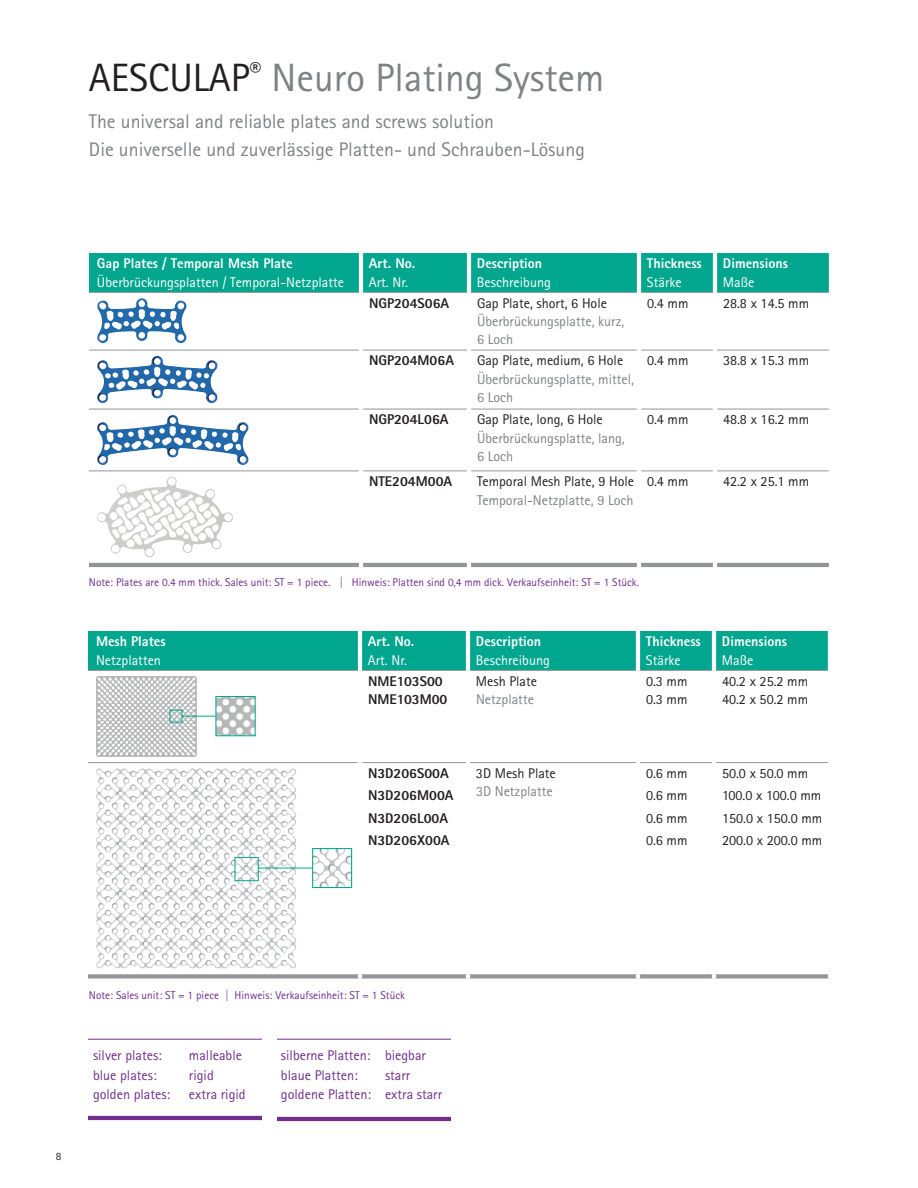
<style>
.page{position:relative;width:918px;height:1188px;background:#fff}
.page>*{position:absolute;margin:0;border:0;box-sizing:border-box;transform-origin:0 0}
.t1{font:39.45px "Rotis Sans Serif Pro";color:#7f8184}
.t2{font:19.8px/28.2px "Rotis Sans Serif Pro";color:#7f8184}
.t3{font:14.1px/22.4px "Rotis Sans Serif Pro";color:#231f20}
.t4{font:14.1px/18.3px "Rotis Sans Serif Pro";color:#7f8184}
.t5{font:14.1px/19.8px "Rotis Sans Serif Pro";color:#702d8e}
.t6{font:800 14.1px "Rotis Sans Serif Pro";color:#fff}
.t7{font:14.1px "Rotis Sans Serif Pro";color:#fff}
.t8{font:800 14.1px/22.4px "Rotis Sans Serif Pro";color:#231f20}
.t9{font:11.25px "Rotis Sans Serif Pro";color:#702d8e}
.t10{font:11.25px "Rotis Sans Serif Pro";color:#231f20}
.s1{color:#231f20}
</style>
<div class="page">
<div style="left:89px;top:253px;width:740px;height:39px;background:#00a68e"></div>
<hr style="left:89px;top:563px;width:272px;height:4px;background:#939598">
<hr style="left:361px;top:563px;width:108px;height:4px;background:#939598">
<hr style="left:469px;top:563px;width:170px;height:4px;background:#939598">
<hr style="left:639px;top:563px;width:76px;height:4px;background:#939598">
<hr style="left:715px;top:563px;width:116px;height:4px;background:#939598">
<hr style="left:89px;top:292px;width:270px;height:1px;background:#939598">
<hr style="left:363px;top:292px;width:104px;height:1px;background:#939598">
<hr style="left:471px;top:292px;width:166px;height:1px;background:#939598">
<hr style="left:641px;top:292px;width:72px;height:1px;background:#939598">
<hr style="left:717px;top:292px;width:112px;height:1px;background:#939598">
<hr style="left:89px;top:350px;width:270px;height:1px;background:#939598">
<hr style="left:363px;top:350px;width:104px;height:1px;background:#939598">
<hr style="left:471px;top:350px;width:166px;height:1px;background:#939598">
<hr style="left:641px;top:350px;width:72px;height:1px;background:#939598">
<hr style="left:717px;top:350px;width:112px;height:1px;background:#939598">
<hr style="left:89px;top:409px;width:270px;height:1px;background:#939598">
<hr style="left:363px;top:409px;width:104px;height:1px;background:#939598">
<hr style="left:471px;top:409px;width:166px;height:1px;background:#939598">
<hr style="left:641px;top:409px;width:72px;height:1px;background:#939598">
<hr style="left:717px;top:409px;width:112px;height:1px;background:#939598">
<hr style="left:89px;top:471px;width:270px;height:1px;background:#939598">
<hr style="left:363px;top:471px;width:104px;height:1px;background:#939598">
<hr style="left:471px;top:471px;width:166px;height:1px;background:#939598">
<hr style="left:641px;top:471px;width:72px;height:1px;background:#939598">
<hr style="left:717px;top:471px;width:112px;height:1px;background:#939598">
<svg style="left:359px;top:563px;width:4px;height:4px"></svg>
<svg style="left:467px;top:563px;width:4px;height:4px"></svg>
<svg style="left:637px;top:563px;width:4px;height:4px"></svg>
<svg style="left:713px;top:563px;width:4px;height:4px"></svg>
<hr style="left:359px;top:253px;width:4px;height:39px;background:#fff">
<hr style="left:467px;top:253px;width:4px;height:39px;background:#fff">
<hr style="left:637px;top:253px;width:4px;height:39px;background:#fff">
<hr style="left:713px;top:253px;width:4px;height:39px;background:#fff">
<img style="left:97px;top:298px;width:90px;height:45px">
<img style="left:97px;top:356px;width:121px;height:47px">
<img style="left:97px;top:415px;width:152px;height:50px">
<img style="left:97px;top:477px;width:136px;height:80px">
<div style="left:88px;top:631px;width:740px;height:39px;background:#00a68e"></div>
<div style="left:88px;top:974px;width:272px;height:5px;background:#939598"></div>
<div style="left:360px;top:974px;width:108px;height:5px;background:#939598"></div>
<div style="left:468px;top:974px;width:170px;height:5px;background:#939598"></div>
<div style="left:638px;top:974px;width:76px;height:5px;background:#939598"></div>
<div style="left:714px;top:974px;width:116px;height:5px;background:#939598"></div>
<hr style="left:88px;top:762px;width:270px;height:1px;background:#939598">
<hr style="left:362px;top:762px;width:104px;height:1px;background:#939598">
<hr style="left:470px;top:762px;width:166px;height:1px;background:#939598">
<hr style="left:640px;top:762px;width:72px;height:1px;background:#939598">
<hr style="left:716px;top:762px;width:112px;height:1px;background:#939598">
<svg style="left:358px;top:974px;width:4px;height:5px"></svg>
<svg style="left:466px;top:974px;width:4px;height:5px"></svg>
<svg style="left:636px;top:974px;width:4px;height:5px"></svg>
<svg style="left:712px;top:974px;width:4px;height:5px"></svg>
<hr style="left:88px;top:670px;width:270px;height:1px;background:#939598">
<hr style="left:362px;top:670px;width:104px;height:1px;background:#939598">
<hr style="left:470px;top:670px;width:166px;height:1px;background:#939598">
<hr style="left:640px;top:670px;width:72px;height:1px;background:#939598">
<hr style="left:716px;top:670px;width:112px;height:1px;background:#939598">
<hr style="left:358px;top:631px;width:4px;height:39px;background:#fff">
<hr style="left:466px;top:631px;width:4px;height:39px;background:#fff">
<hr style="left:636px;top:631px;width:4px;height:39px;background:#fff">
<hr style="left:712px;top:631px;width:4px;height:39px;background:#fff">
<img style="left:96px;top:676px;width:101px;height:81px">
<svg style="left:169px;top:696px;width:87px;height:40px"></svg>
<img style="left:96px;top:768px;width:200px;height:201px">
<svg style="left:234px;top:857px;width:78px;height:24px"></svg>
<img style="left:314px;top:850px;width:36px;height:36px">
<div style="left:312px;top:848px;width:40px;height:40px;border:1px solid #00a68e"></div>
<hr style="left:277px;top:1117px;width:174px;height:4px;background:#702d8e">
<hr style="left:88px;top:1116px;width:174px;height:4px;background:#702d8e">
<hr style="left:277px;top:1039px;width:174px;height:1px;background:#702d8e">
<hr style="left:88px;top:1039px;width:174px;height:1px;background:#702d8e">
<h1 class="t1" style="left:89px;top:63px;width:517px"><span class="s1">AESCULAP</span><sup>®</sup> Neuro Plating System</h1>
<h2 class="t2" style="left:89px;top:109px;width:497px">The universal and reliable plates and screws solution<br>Die universelle und zuverlässige Platten- und Schrauben-Lösung</h2>
<p class="t6" style="left:97px;top:258px;width:197px">Gap Plates / Temporal Mesh Plate</p>
<p class="t7" style="left:97px;top:277px;width:249px">Überbrückungsplatten / Temporal-Netzplatte</p>
<p class="t6" style="left:369px;top:258px;width:48px">Art. No.</p>
<p class="t7" style="left:369px;top:277px;width:40px">Art. Nr.</p>
<p class="t6" style="left:477px;top:258px;width:67px">Description</p>
<p class="t7" style="left:477px;top:277px;width:75px">Beschreibung</p>
<p class="t6" style="left:647px;top:258px;width:56px">Thickness</p>
<p class="t7" style="left:647px;top:277px;width:36px">Stärke</p>
<p class="t6" style="left:723px;top:258px;width:67px">Dimensions</p>
<p class="t7" style="left:723px;top:277px;width:33px">Maße</p>
<p class="t8" style="left:369px;top:293px;width:82px">NGP204S06A</p>
<p class="t3" style="left:477px;top:293px;width:132px">Gap Plate, short, 6 Hole</p>
<p class="t4" style="left:477px;top:313px;width:149px">Überbrückungsplatte, kurz,<br>6 Loch</p>
<p class="t3" style="left:647px;top:293px;width:43px">0.4 mm</p>
<p class="t3" style="left:723px;top:293px;width:88px">28.8 x 14.5 mm</p>
<p class="t8" style="left:369px;top:351px;width:86px">NGP204M06A</p>
<p class="t3" style="left:477px;top:350px;width:148px">Gap Plate, medium, 6 Hole</p>
<p class="t4" style="left:477px;top:371px;width:159px">Überbrückungsplatte, mittel,<br>6 Loch</p>
<p class="t3" style="left:647px;top:350px;width:43px">0.4 mm</p>
<p class="t3" style="left:723px;top:350px;width:88px">38.8 x 15.3 mm</p>
<p class="t8" style="left:369px;top:410px;width:81px">NGP204L06A</p>
<p class="t3" style="left:477px;top:409px;width:127px">Gap Plate, long, 6 Hole</p>
<p class="t4" style="left:477px;top:430px;width:149px">Überbrückungsplatte, lang,<br>6 Loch</p>
<p class="t3" style="left:647px;top:409px;width:43px">0.4 mm</p>
<p class="t3" style="left:723px;top:409px;width:88px">48.8 x 16.2 mm</p>
<p class="t8" style="left:369px;top:472px;width:85px">NTE204M00A</p>
<p class="t3" style="left:477px;top:471px;width:159px">Temporal Mesh Plate, 9 Hole</p>
<p class="t4" style="left:477px;top:492px;width:158px">Temporal-Netzplatte, 9 Loch</p>
<p class="t3" style="left:647px;top:471px;width:43px">0.4 mm</p>
<p class="t3" style="left:723px;top:471px;width:88px">42.2 x 25.1 mm</p>
<p class="t9" style="left:89px;top:578px;width:552px">Note: Plates are 0.4 mm thick. Sales unit: ST = 1 piece. | Hinweis: Platten sind 0,4 mm dick. Verkaufseinheit: ST = 1 Stück.</p>
<p class="t6" style="left:96px;top:636px;width:71px">Mesh Plates</p>
<p class="t7" style="left:96px;top:655px;width:67px">Netzplatten</p>
<p class="t6" style="left:368px;top:636px;width:48px">Art. No.</p>
<p class="t7" style="left:368px;top:655px;width:40px">Art. Nr.</p>
<p class="t6" style="left:476px;top:636px;width:67px">Description</p>
<p class="t7" style="left:476px;top:655px;width:75px">Beschreibung</p>
<p class="t8" style="left:368px;top:673px;width:81px;line-height:18.3px">NME103S00<br>NME103M00</p>
<p class="t3" style="left:476px;top:671px;width:63px">Mesh Plate</p>
<p class="t4" style="left:476px;top:691px;width:59px">Netzplatte</p>
<p class="t8" style="left:368px;top:763px;width:87px">N3D206S00A<br>N3D206M00A<br>N3D206L00A<br>N3D206X00A</p>
<p class="t3" style="left:476px;top:763px;width:81px">3D Mesh Plate</p>
<p class="t4" style="left:476px;top:783px;width:78px">3D Netzplatte</p>
<p class="t6" style="left:646px;top:636px;width:56px">Thickness</p>
<p class="t7" style="left:646px;top:655px;width:36px">Stärke</p>
<p class="t6" style="left:722px;top:636px;width:67px">Dimensions</p>
<p class="t7" style="left:722px;top:655px;width:33px">Maße</p>
<p class="t3" style="left:646px;top:673px;width:43px;line-height:18.3px">0.3 mm<br>0.3 mm</p>
<p class="t3" style="left:722px;top:673px;width:88px;line-height:18.3px">40.2 x 25.2 mm<br>40.2 x 50.2 mm</p>
<p class="t3" style="left:646px;top:763px;width:43px;text-align:justify">0.6 mm 0.6 mm 0.6 mm 0.6 mm</p>
<p class="t3" style="left:722px;top:763px;width:102px">50.0 x 50.0 mm<br>100.0 x 100.0 mm<br>150.0 x 150.0 mm<br>200.0 x 200.0 mm</p>
<p class="t10" style="left:56px;top:1152px;width:7px">8</p>
<p class="t9" style="left:89px;top:991px;width:317px">Note: Sales unit: ST = 1 piece | Hinweis: Verkaufseinheit: ST = 1 Stück</p>
<p class="t5" style="left:93px;top:1046px;width:70px">silver plates:</p>
<p class="t5" style="left:189px;top:1046px;width:55px">malleable</p>
<p class="t5" style="left:93px;top:1066px;width:65px">blue plates:</p>
<p class="t5" style="left:189px;top:1066px;width:26px">rigid</p>
<p class="t5" style="left:93px;top:1086px;width:79px">golden plates:</p>
<p class="t5" style="left:189px;top:1086px;width:58px">extra rigid</p>
<p class="t5" style="left:281px;top:1046px;width:147px">silberne Platten: biegbar blaue Platten:</p>
<p class="t5" style="left:281px;top:1066px;width:163px;text-indent:104px">starr goldene Platten: extra starr</p>
</div>
